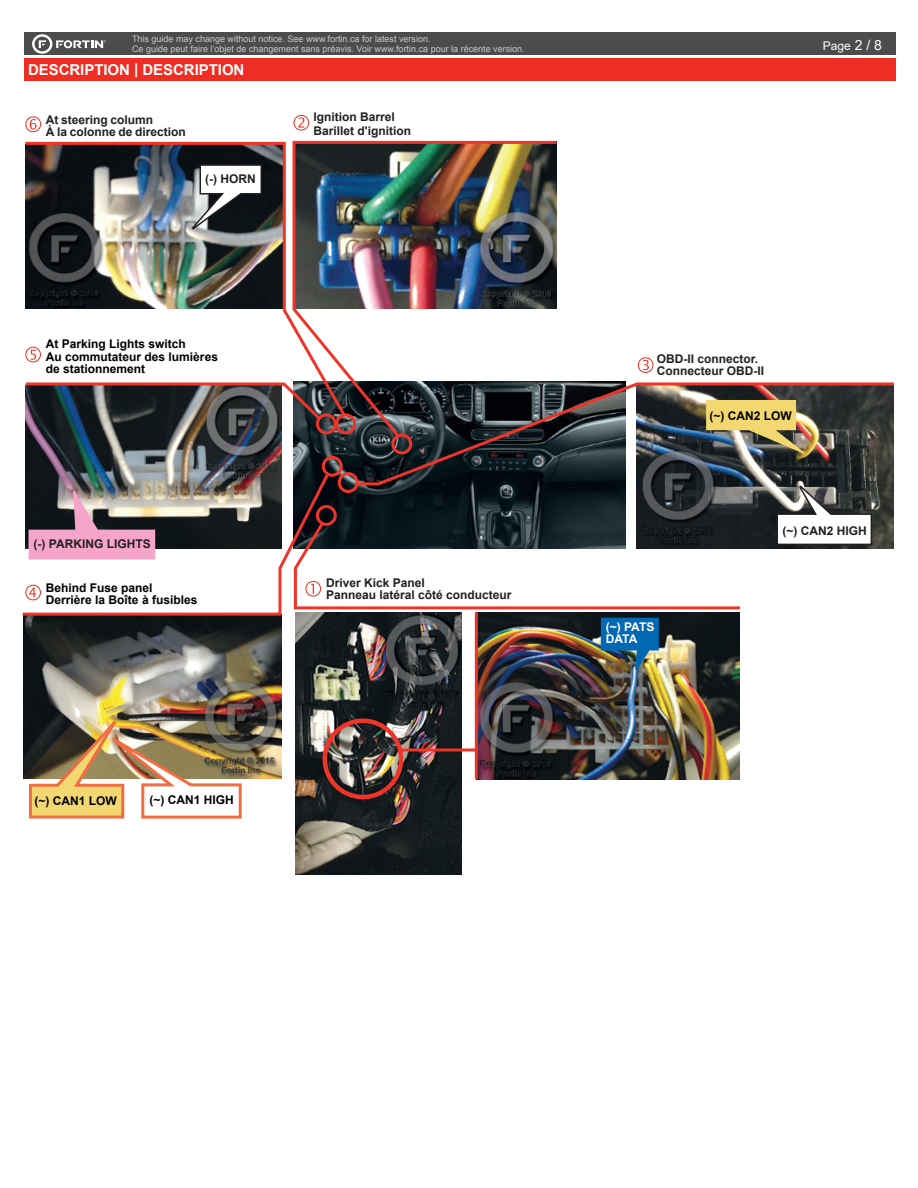
<style>
.page{position:relative;width:918px;height:1188px;background:#fff}
.page>*{position:absolute;margin:0;border:0;box-sizing:border-box;transform-origin:0 0}
.t1{font:700 15px "Arial";letter-spacing:-.005em;color:#fff}
.t2{font:700 12px/12px "Arial";color:#231f20}
.t3{font:700 12px/12.6px "Arial";color:#000001}
.t4{font:700 12px/12px "Arial";letter-spacing:-.075em;color:#fff}
.t5{font:12px "Arial";color:#fff}
.t6{font:9px/9.8px "Arial";color:#c7c8ca}
.s1{font-size:13.95px}
</style>
<div class="page">
<div style="left:24px;top:33px;width:872px;height:22px;background:#4b4c4d"></div>
<div style="left:24px;top:58px;width:872px;height:23px;background:#ee2e22"></div>
<svg style="left:32px;top:34px;width:74px;height:20px"></svg>
<img style="left:293px;top:440px;width:333px;height:80px">
<img style="left:25px;top:141px;width:266px;height:222px">
<svg style="left:25px;top:116px;width:16px;height:16px"></svg>
<svg style="left:191px;top:164px;width:72px;height:67px"></svg>
<div style="left:316px;top:505px;width:21px;height:21px;border:3px solid #ee3529;border-radius:50%"></div>
<img style="left:25px;top:422px;width:256px;height:49px">
<img style="left:478px;top:612px;width:261px;height:167px">
<svg style="left:25px;top:382px;width:266px;height:40px;background:#494143"></svg>
<img style="left:291px;top:140px;width:266px;height:300px">
<svg style="left:331px;top:520px;width:412px;height:90px"></svg>
<svg style="left:293px;top:115px;width:16px;height:16px"></svg>
<svg style="left:25px;top:347px;width:16px;height:15px"></svg>
<img style="left:601px;top:618px;width:58px;height:53px">
<img style="left:295px;top:612px;width:167px;height:262px">
<div style="left:323px;top:718px;width:80px;height:81px;border:4px solid #ee3529;border-radius:50%"></div>
<hr style="left:401px;top:748px;width:75px;height:3px;background:#ee3529">
<hr style="left:475px;top:612px;width:3px;height:167px;background:#ee3529">
<img style="left:637px;top:487px;width:256px;height:61px">
<div style="left:322px;top:456px;width:21px;height:21px;border:3px solid #ee3529;border-radius:50%"></div>
<img style="left:23px;top:617px;width:259px;height:161px">
<svg style="left:22px;top:471px;width:309px;height:146px"></svg>
<svg style="left:25px;top:585px;width:16px;height:15px"></svg>
<img style="left:27px;top:723px;width:216px;height:96px">
<div style="left:338px;top:472px;width:21px;height:21px;border:3px solid #ee3529;border-radius:50%"></div>
<img style="left:354px;top:381px;width:540px;height:106px">
<svg style="left:638px;top:357px;width:15px;height:16px"></svg>
<svg style="left:776px;top:484px;width:97px;height:62px"></svg>
<img style="left:706px;top:400px;width:99px;height:54px">
<p class="t6" style="left:132px;top:34px;width:394px">This guide may change without notice. See www.fortin.ca for latest version.<br>Ce guide peut faire l’objet de changement sans préavis. Voir www.fortin.ca pour la récente version.</p>
<p class="t1" style="left:28px;top:59px;width:218px">DESCRIPTION | DESCRIPTION</p>
<p class="t2" style="left:46px;top:114px;width:142px">At steering column<br>À la colonne de direction</p>
<p class="t2" style="left:205px;top:173px;width:52px">(-) HORN</p>
<p class="t2" style="left:314px;top:110px;width:99px;line-height:14.1px">Ignition Barrel<br>Barillet d'ignition</p>
<p class="t3" style="left:46px;top:337px;width:174px">At Parking Lights switch<br>Au commutateur des lumières de stationnement</p>
<p class="t2" style="left:34px;top:538px;width:119px">(-) PARKING LIGHTS</p>
<p class="t3" style="left:46px;top:582px;width:153px;line-height:12px">Behind Fuse panel<br>Derrière la Boîte à fusibles</p>
<p class="t2" style="left:326px;top:577px;width:187px">Driver Kick Panel<br>Panneau latéral côté conducteur</p>
<p class="t3" style="left:35px;top:794px;width:84px">(~) CAN1 LOW</p>
<p class="t3" style="left:149px;top:793px;width:86px">(~) CAN1 HIGH</p>
<p class="t5" style="left:823px;top:38px;width:61px">Page <span class="s1">2 / 8</span></p>
<p class="t2" style="left:657px;top:353px;width:109px">OBD-II connector.<br>Connecteur OBD-II</p>
<p class="t3" style="left:709px;top:410px;width:84px">(~) CAN2 LOW</p>
<p class="t4" style="left:606px;top:621px;width:50px">(~) PATS<br>DATA</p>
<p class="t2" style="left:783px;top:525px;width:86px">(~) CAN2 HIGH</p>
</div>
